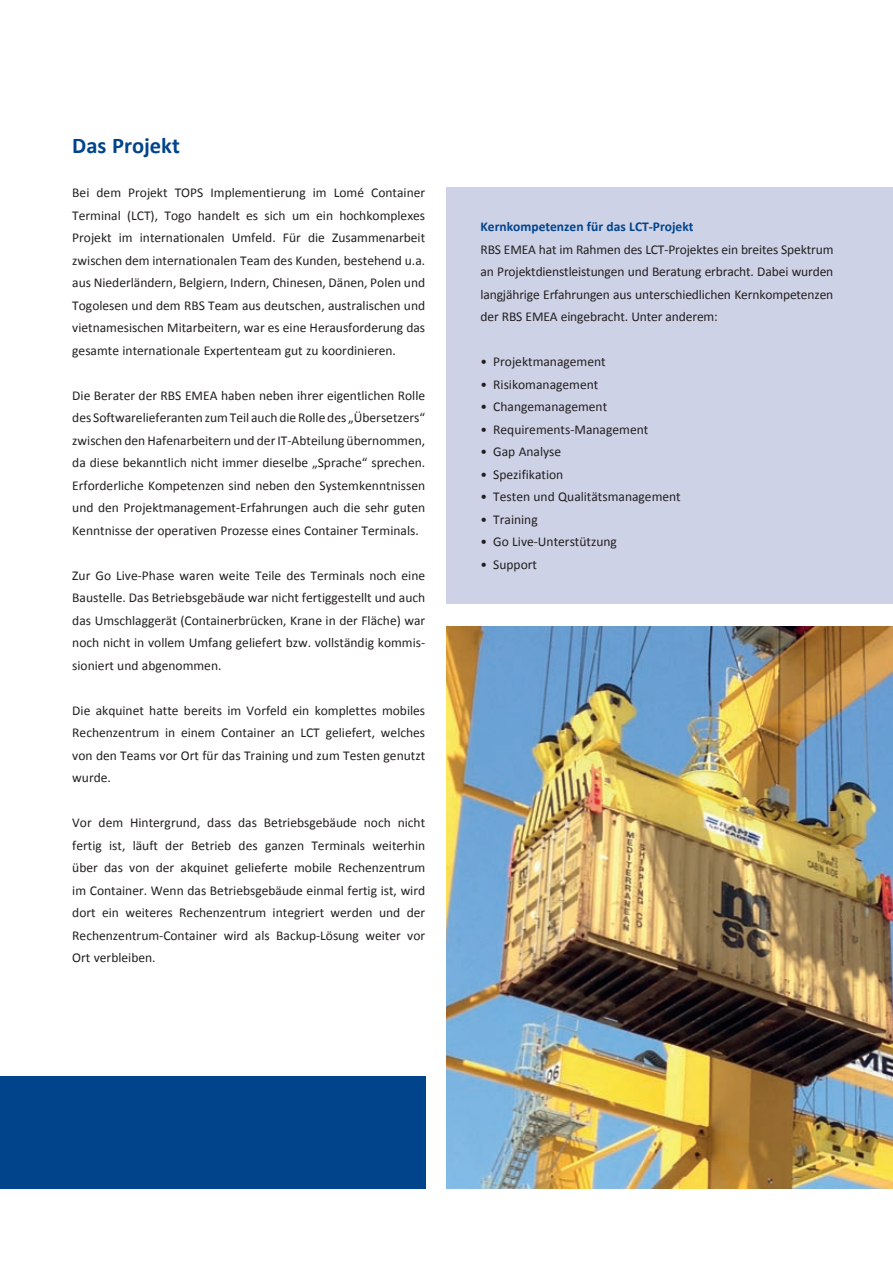
<style>
.page{position:relative;width:893px;height:1263px;background:#fff}
.page>*{position:absolute;margin:0;border:0;box-sizing:border-box;transform-origin:0 0}
.t1{font:700 22.5px "Calibri";color:#01448c}
.t2{font:13.5px/22.5px "Calibri";color:#231f20;text-align:justify}
.t3{font:700 13.5px "Calibri";color:#01448c}
</style>
<div class="page">
<div style="left:446px;top:187px;width:447px;height:416px;background:#ced2e6"></div>
<img style="left:446px;top:626px;width:447px;height:562px">
<div style="left:0;top:1076px;width:425px;height:113px;background:#01448c"></div>
<h1 class="t1" style="left:72px;top:131px;width:109px">Das Projekt</h1>
<p class="t2" style="left:72px;top:182px;width:354px">Bei dem Projekt TOPS Implementierung im Lomé Container Terminal (LCT), Togo handelt es sich um ein hochkomplexes Projekt im internationalen Umfeld. Für die Zusammenarbeit zwischen dem internationalen Team des Kunden, bestehend u.a. aus Niederländern, Belgiern, Indern, Chinesen, Dänen, Polen und Togolesen und dem RBS Team aus deutschen, australischen und vietnamesischen Mitarbeitern, war es eine Herausforderung das gesamte internationale Expertenteam gut zu koordinieren.</p>
<p class="t2" style="left:72px;top:384px;width:354px">Die Berater der RBS EMEA haben neben ihrer eigentlichen Rolle des Softwarelieferanten zum Teil auch die Rolle des „Übersetzers“ zwischen den Hafenarbeitern und der IT-Abteilung übernommen, da diese bekanntlich nicht immer dieselbe „Sprache“ sprechen.<br>Erforderliche Kompetenzen sind neben den Systemkenntnissen und den Projektmanagement-Erfahrungen auch die sehr guten Kenntnisse der operativen Prozesse eines Container Terminals.</p>
<p class="t2" style="left:72px;top:564px;width:354px">Zur Go Live-Phase waren weite Teile des Terminals noch eine Baustelle. Das Betriebsgebäude war nicht fertiggestellt und auch das Umschlaggerät (Containerbrücken, Krane in der Fläche) war noch nicht in vollem Umfang geliefert bzw. vollständig kommis&shy;sioniert und abgenommen.</p>
<p class="t2" style="left:72px;top:699px;width:354px">Die akquinet hatte bereits im Vorfeld ein komplettes mobiles Rechenzentrum in einem Container an LCT geliefert, welches von den Teams vor Ort für das Training und zum Testen genutzt wurde.</p>
<p class="t2" style="left:72px;top:812px;width:354px">Vor dem Hintergrund, dass das Betriebsgebäude noch nicht fertig ist, läuft der Betrieb des ganzen Terminals weiterhin über das von der akquinet gelieferte mobile Rechenzentrum im Container. Wenn das Betriebsgebäude einmal fertig ist, wird dort ein weiteres Rechenzentrum integriert werden und der Rechenzentrum-Container wird als Backup-Lösung weiter vor Ort verbleiben.</p>
<p class="t3" style="left:480px;top:218px;width:215px">Kernkompetenzen für das LCT-Projekt</p>
<p class="t2" style="left:480px;top:238px;width:354px">RBS EMEA hat im Rahmen des LCT-Projektes ein breites Spektrum an Projektdienstleistungen und Beratung erbracht. Dabei wurden langjährige Erfahrungen aus unterschiedlichen Kernkompetenzen der RBS EMEA eingebracht. Unter anderem:</p>
<p class="t2" style="left:480px;top:351px;width:127px">• Projektmanagement</p>
<p class="t2" style="left:480px;top:373px;width:119px">• Risikomanagement</p>
<p class="t2" style="left:480px;top:396px;width:128px">• Changemanagement</p>
<p class="t2" style="left:480px;top:418px;width:169px">• Requirements-Management</p>
<p class="t2" style="left:480px;top:441px;width:82px">• Gap Analyse</p>
<p class="t2" style="left:480px;top:463px;width:84px">• Spezifikation</p>
<p class="t2" style="left:480px;top:486px;width:202px">• Testen und Qualitätsmanagement</p>
<p class="t2" style="left:480px;top:508px;width:59px">• Training</p>
<p class="t2" style="left:480px;top:531px;width:138px">• Go Live-Unterstützung</p>
<p class="t2" style="left:480px;top:553px;width:58px">• Support</p>
</div>
